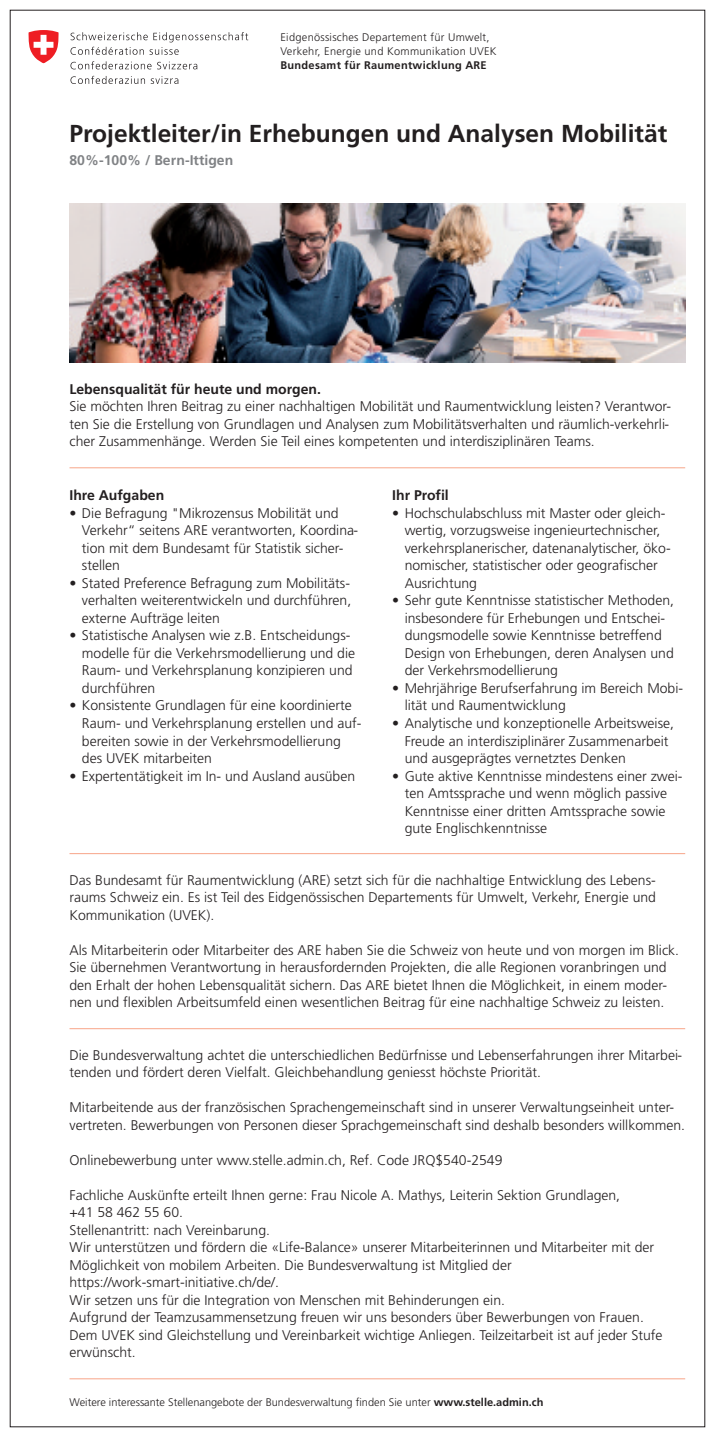
<style>
.page{position:relative;width:715px;height:1437px;background:#fff}
.page>*{position:absolute;margin:0;border:0;box-sizing:border-box;transform-origin:0 0}
.t1{font:700 24.5px "Frutiger LT Com";color:#231f20}
.t2{font:300 14px/17.5px "Frutiger LT Com";color:#231f20}
.t3{font:700 14px "Frutiger LT Com";color:#231f20}
.t4{font:700 14px "Frutiger LT Com";color:#808285}
.t5{font:300 11.03px "Frutiger LT Com";color:#231f20}
.t6{font:300 11.03px/14px "Frutiger LT Com";letter-spacing:.025em;color:#231f20}
.t7{font:700 11.03px "Frutiger LT Com";letter-spacing:.025em;color:#231f20}
.s1{font-weight:700}
</style>
<div class="page">
<svg style="left:70px;top:32px;width:178px;height:23px"></svg>
<svg style="left:70px;top:61px;width:81px;height:8px"></svg>
<svg style="left:157px;top:62px;width:40px;height:7px"></svg>
<svg style="left:70px;top:76px;width:75px;height:8px"></svg>
<svg style="left:151px;top:76px;width:27px;height:8px"></svg>
<svg style="left:29px;top:30px;width:30px;height:33px"></svg>
<hr style="left:69px;top:853px;width:616px;height:1px;background:#f8a98e">
<hr style="left:69px;top:1028px;width:616px;height:1px;background:#f8a98e">
<hr style="left:69px;top:1378px;width:616px;height:1px;background:#f8a98e">
<hr style="left:69px;top:467px;width:616px;height:1px;background:#f8a98e">
<img style="left:69px;top:203px;width:616px;height:159px">
<p class="t6" style="left:280px;top:30px;width:217px">Eidgenössisches Departement für Umwelt,<br>Verkehr, Energie und Kommunikation UVEK</p>
<p class="t7" style="left:280px;top:58px;width:208px">Bundesamt für Raumentwicklung ARE</p>
<h1 class="t1" style="left:69px;top:119px;width:599px">Projektleiter/in Erhebungen und Analysen Mobilität</h1>
<p class="t4" style="left:69px;top:152px;width:165px">80%-100% / Bern-Ittigen</p>
<p class="t3" style="left:69px;top:381px;width:253px">Lebensqualität für heute und morgen.</p>
<p class="t2" style="left:69px;top:398px;width:603px">Sie möchten Ihren Beitrag zu einer nachhaltigen Mobilität und Raumentwicklung leisten? Verantwor&shy;ten Sie die Erstellung von Grundlagen und Analysen zum Mobilitätsverhalten und räumlich-verkehrli&shy;cher Zusammenhänge. Werden Sie Teil eines kompetenten und interdisziplinären Teams.</p>
<p class="t3" style="left:392px;top:487px;width:58px">Ihr Profil</p>
<p class="t2" style="left:404px;top:504px;width:267px;text-indent:-12px">• Hochschulabschluss mit Master oder gleich&shy;wertig, vorzugsweise ingenieurtechnischer, verkehrsplanerischer, datenanalytischer, öko&shy;nomischer, statistischer oder geografischer Ausrichtung</p>
<p class="t2" style="left:404px;top:592px;width:271px;text-indent:-12px">• Sehr gute Kenntnisse statistischer Methoden, insbesondere für Erhebungen und Entschei&shy;dungsmodelle sowie Kenntnisse betreffend Design von Erhebungen, deren Analysen und der Verkehrsmodellierung</p>
<p class="t2" style="left:404px;top:679px;width:280px;text-indent:-12px">• Mehrjährige Berufserfahrung im Bereich Mobi&shy;lität und Raumentwicklung</p>
<p class="t2" style="left:404px;top:714px;width:271px;text-indent:-12px">• Analytische und konzeptionelle Arbeitsweise,<br>Freude an interdisziplinärer Zusammenarbeit und ausgeprägtes vernetztes Denken</p>
<p class="t2" style="left:404px;top:767px;width:279px;text-indent:-12px">• Gute aktive Kenntnisse mindestens einer zwei&shy;ten Amtssprache und wenn möglich passive Kenntnisse einer dritten Amtssprache sowie gute Englischkenntnisse</p>
<p class="t2" style="left:69px;top:871px;width:588px;text-align:justify">Das Bundesamt für Raumentwicklung (ARE) setzt sich für die nachhaltige Entwicklung des Lebens&shy;raums Schweiz ein. Es ist Teil des Eidgenössischen Departements für Umwelt, Verkehr, Energie und Kommunikation (UVEK).</p>
<p class="t2" style="left:69px;top:941px;width:611px">Als Mitarbeiterin oder Mitarbeiter des ARE haben Sie die Schweiz von heute und von morgen im Blick.<br>Sie übernehmen Verantwortung in herausfordernden Projekten, die alle Regionen voranbringen und den Erhalt der hohen Lebensqualität sichern. Das ARE bietet Ihnen die Möglichkeit, in einem moder&shy;nen und flexiblen Arbeitsumfeld einen wesentlichen Beitrag für eine nachhaltige Schweiz zu leisten.</p>
<p class="t2" style="left:69px;top:1046px;width:613px">Die Bundesverwaltung achtet die unterschiedlichen Bedürfnisse und Lebenserfahrungen ihrer Mitarbei&shy;tenden und fördert deren Vielfalt. Gleichbehandlung geniesst höchste Priorität.</p>
<p class="t2" style="left:69px;top:1098px;width:617px">Mitarbeitende aus der französischen Sprachengemeinschaft sind in unserer Verwaltungseinheit unter&shy;vertreten. Bewerbungen von Personen dieser Sprachgemeinschaft sind deshalb besonders willkommen.</p>
<p class="t2" style="left:69px;top:1151px;width:434px">Onlinebewerbung unter www.stelle.admin.ch, Ref. Code JRQ$540-2549</p>
<p class="t2" style="left:69px;top:1186px;width:594px">Fachliche Auskünfte erteilt Ihnen gerne: Frau Nicole A. Mathys, Leiterin Sektion Grundlagen,<br>+41 58 462 55 60.<br>Stellenantritt: nach Vereinbarung.<br>Wir unterstützen und fördern die «Life-Balance» unserer Mitarbeiterinnen und Mitarbeiter mit der Möglichkeit von mobilem Arbeiten. Die Bundesverwaltung ist Mitglied der https://work-smart-initiative.ch/de/.<br>Wir setzen uns für die Integration von Menschen mit Behinderungen ein.<br>Aufgrund der Teamzusammensetzung freuen wir uns besonders über Bewerbungen von Frauen.<br>Dem UVEK sind Gleichstellung und Vereinbarkeit wichtige Anliegen. Teilzeitarbeit ist auf jeder Stufe erwünscht.</p>
<p class="t3" style="left:69px;top:487px;width:96px">Ihre Aufgaben</p>
<p class="t2" style="left:82px;top:504px;width:277px;text-indent:-12px">• Die Befragung "Mikrozensus Mobilität und Verkehr“ seitens ARE verantworten, Koordina&shy;tion mit dem Bundesamt für Statistik sicher&shy;stellen</p>
<p class="t2" style="left:82px;top:574px;width:271px;text-align:justify;text-indent:-12px">• Stated Preference Befragung zum Mobilitäts&shy;verhalten weiterentwickeln und durchführen, externe Aufträge leiten</p>
<p class="t2" style="left:82px;top:627px;width:275px;text-indent:-12px">• Statistische Analysen wie z.B. Entscheidungs&shy;modelle für die Verkehrsmodellierung und die Raum- und Verkehrsplanung konzipieren und durchführen</p>
<p class="t2" style="left:82px;top:697px;width:281px;text-indent:-12px">• Konsistente Grundlagen für eine koordinierte Raum- und Verkehrsplanung erstellen und auf&shy;bereiten sowie in der Verkehrsmodellierung des UVEK mitarbeiten</p>
<p class="t2" style="left:69px;top:767px;width:287px">• Expertentätigkeit im In- und Ausland ausüben</p>
<p class="t5" style="left:69px;top:1396px;width:475px">Weitere interessante Stellenangebote der Bundesverwaltung finden Sie unter <span class="s1">www.stelle.admin.ch</span></p>
</div>
